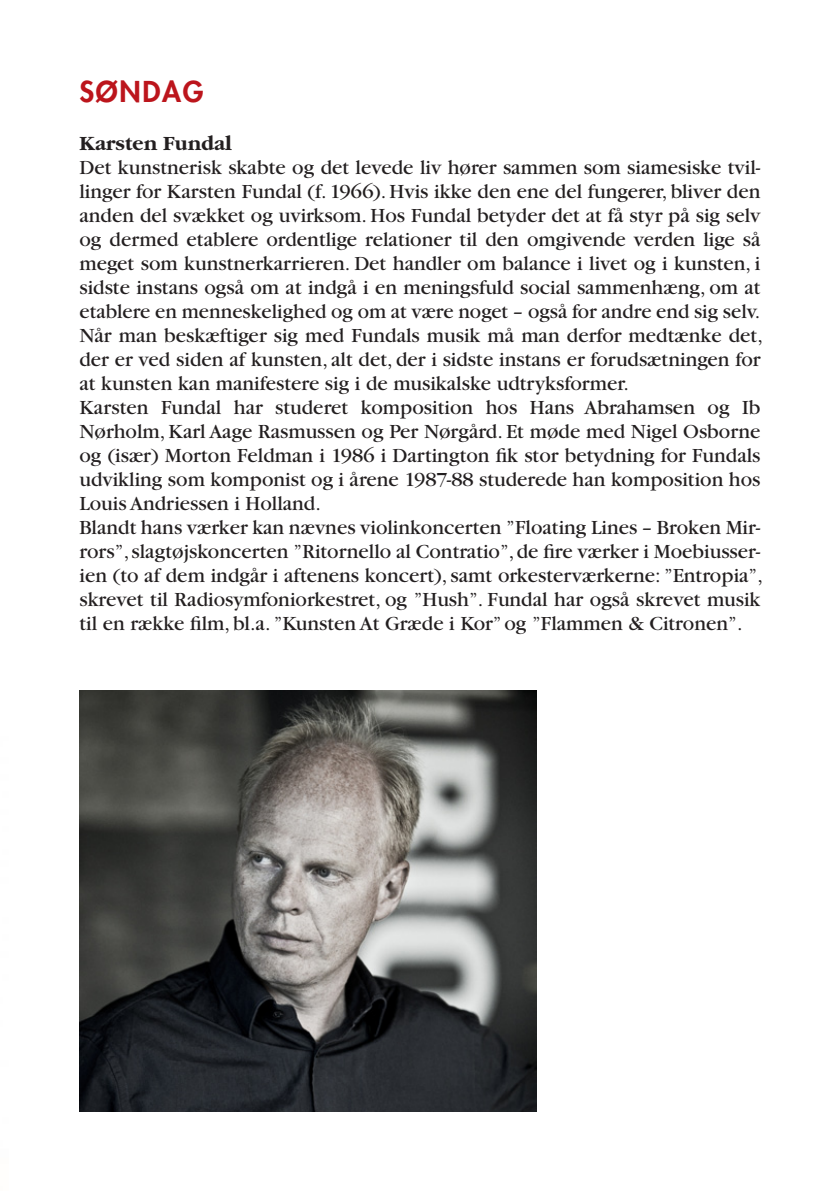
<style>
.page{position:relative;width:840px;height:1191px;background:#fff}
.page>*{position:absolute;margin:0;border:0;box-sizing:border-box;transform-origin:0 0}
.t1{font:800 28px "Futura";letter-spacing:.06em;color:#bc151c}
.t2{font:21px/24px "Garamond";color:#231f20}
.t3{font:700 21px "Garamond";color:#231f20}
</style>
<div class="page">
<img style="left:79px;top:690px;width:456px;height:421px">
<h1 class="t1" style="left:79px;top:73px;width:105px">SØNDAG</h1>
<p class="t3" style="left:79px;top:131px;width:154px">Karsten Fundal</p>
<p class="t2" style="left:79px;top:155px;width:684px">Det kunstnerisk skabte og det levede liv hører sammen som siamesiske tvil&shy;linger for Karsten Fundal (f. 1966). Hvis ikke den ene del fungerer, bliver den anden del svækket og uvirksom. Hos Fundal betyder det at få styr på sig selv og dermed etablere ordentlige relationer til den omgivende verden lige så meget som kunstnerkarrieren. Det handler om balance i livet og i kunsten, i sidste instans også om at indgå i en meningsfuld social sammenhæng, om at etablere en menneskelighed og om at være noget – også for andre end sig selv.<br>Når man beskæftiger sig med Fundals musik må man derfor medtænke det, der er ved siden af kunsten, alt det, der i sidste instans er forudsætningen for at kunsten kan manifestere sig i de musikalske udtryksformer.<br>Karsten Fundal har studeret komposition hos Hans Abrahamsen og Ib Nørholm, Karl Aage Rasmussen og Per Nørgård. Et møde med Nigel Osborne og (især) Morton Feldman i 1986 i Dartington fik stor betydning for Fundals udvikling som komponist og i årene 1987-88 studerede han komposition hos Louis Andriessen i Holland.<br>Blandt hans værker kan nævnes violinkoncerten ”Floating Lines – Broken Mir&shy;rors”, slagtøjskoncerten ”Ritornello al Contratio”, de fire værker i Moebiusser&shy;ien (to af dem indgår i aftenens koncert), samt orkesterværkerne: ”Entropia”, skrevet til Radiosymfoniorkestret, og ”Hush”. Fundal har også skrevet musik til en række film, bl.a. ”Kunsten At Græde i Kor” og ”Flammen &amp; Citronen”.</p>
</div>
